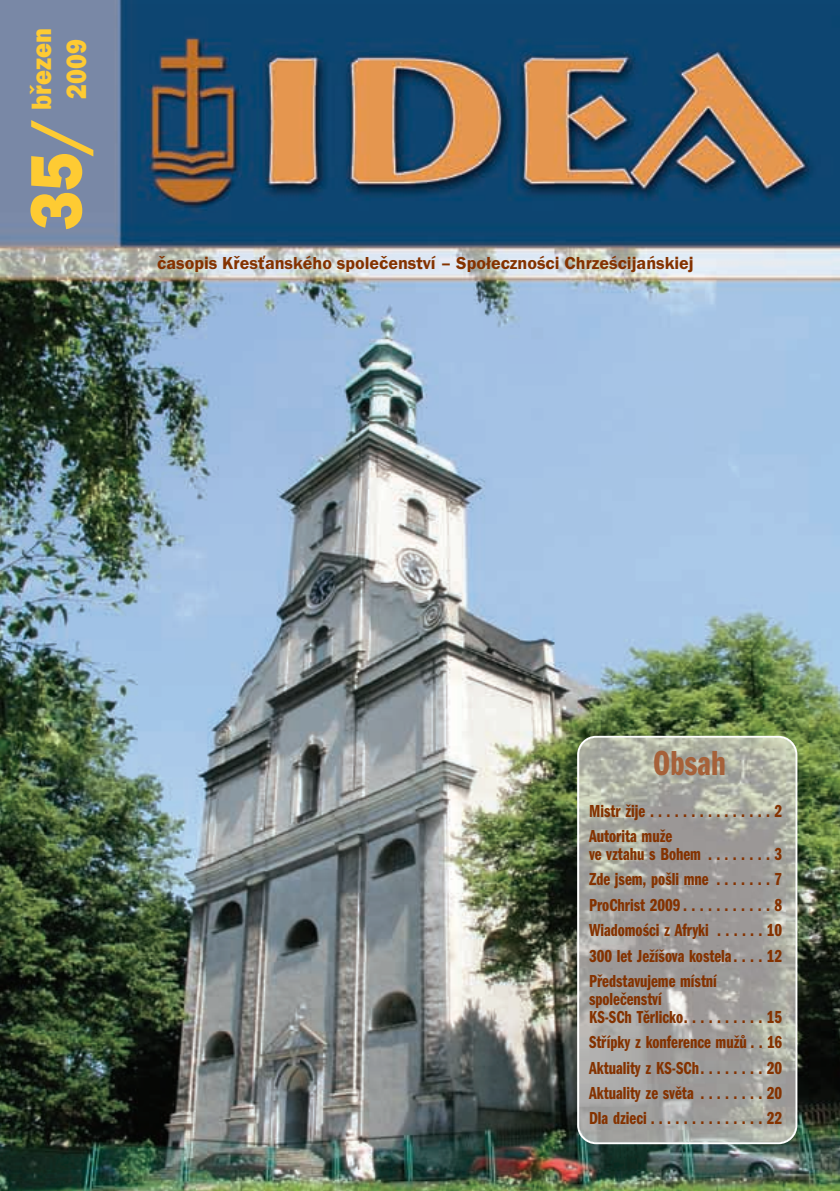
<style>
.page{position:relative;width:840px;height:1191px;background:#fff}
.page>*{position:absolute;margin:0;border:0;box-sizing:border-box;transform-origin:0 0}
.t1{font:800 75.4px "Franklin Gothic Itc TCE";color:#fecb33;scale:.88 1}
.t2{font:600 extra-condensed 36px "Franklin Gothic Itc TCE";color:#a66139}
.t3{font:800 29px/34.8px "Franklin Gothic Itc TCE";color:#fecb33;text-align:center;scale:.88 1}
.t4{font:600 extra-condensed 18px/25.4px "Franklin Gothic Itc TCE";color:#843200}
.t5{font:600 18px "Franklin Gothic Itc TCE";color:#843200}
</style>
<div class="page">
<img style="left:0;top:0;width:839px;height:1191px">
<svg style="left:576px;top:736px;width:221px;height:408px;background:#a8a7a2"></svg>
<h3 class="t3" style="left:24px;top:110px;width:94px;rotate:-90deg">březen<br>2009</h3>
<h1 class="t1" style="left:11px;top:230px;width:128px;rotate:-90deg">35/</h1>
<p class="t5" style="left:157px;top:252px;width:537px">časopis Křesťanského společenství – Społeczności Chrześcijańskiej</p>
<h2 class="t2" style="left:653px;top:741px;width:74px">Obsah</h2>
<p class="t4" style="left:588px;top:797px;width:194px">Mistržije...............2<br>Autorita muže</p>
<p class="t4" style="left:588px;top:841px;width:194px;text-align:justify">vevztahusBohem ........3<br>Zde jsem, pošli mne . . . . . . . 7<br>ProChrist2009...........8<br>Wiadomości z Afryki . . . . . . 10<br>300 let Ježíšova kostela. . . . 12<br>Představujeme místní</p>
<p class="t4" style="left:588px;top:989px;width:194px;line-height:18px">společenství<br>KS-SCh Těrlicko. . . . . . . . . . 15</p>
<p class="t4" style="left:588px;top:1029px;width:194px;text-align:justify">Střípky z konference mužů . . 16<br>Aktuality z KS-SCh. . . . . . . . 20<br>Aktuality ze světa . . . . . . . . 20<br>Dladzieci..............22</p>
</div>
